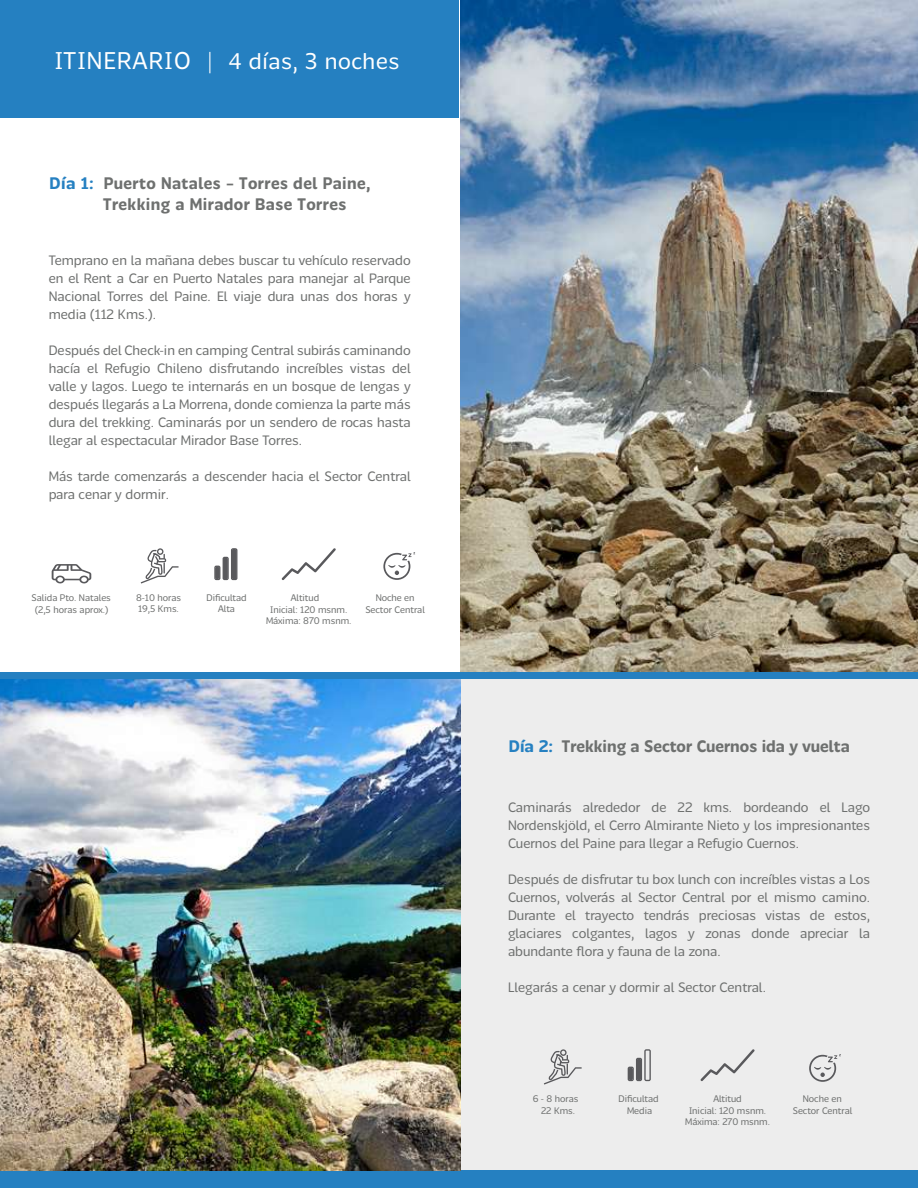
<style>
.page{position:relative;width:918px;height:1188px;background:#fff}
.page>*{position:absolute;margin:0;border:0;box-sizing:border-box;transform-origin:0 0}
.t1{font:22.5px "Chilena";letter-spacing:.025em;color:#fff}
.t2{font:700 16.5px/21px "Chilena";letter-spacing:.025em;color:#6e706f;scale:.96 1}
.t3{font:700 16.5px "Chilena";color:#6e706f;scale:.96 1}
.t4{font:13.5px/18px "Chilena";color:#6e706f;text-align:justify}
.t5{font:9.45px/11.4px "Chilena";letter-spacing:-.005em;color:#6e706f;text-align:center}
.s1{font-size:24px}
.s2{color:#2580c1}
</style>
<div class="page">
<div style="left:0;top:676px;width:918px;height:507px;background:#ededed"></div>
<div style="left:0;top:0;width:459px;height:117px;background:#2580c1"></div>
<div style="left:0;top:1170px;width:918px;height:18px;background:#2580c1"></div>
<svg style="left:544px;top:1049px;width:38px;height:36px"></svg>
<svg style="left:701px;top:1049px;width:54px;height:32px"></svg>
<svg style="left:628px;top:1049px;width:23px;height:32px"></svg>
<div style="left:628px;top:1068px;width:5px;height:12px;background:#59595c;border-radius:2px"></div>
<hr style="left:637px;top:1058px;width:4px;height:23px;background:#59595c;border-radius:2px">
<svg style="left:809px;top:1054px;width:32px;height:28px"></svg>
<svg style="left:282px;top:548px;width:54px;height:32px"></svg>
<svg style="left:141px;top:548px;width:38px;height:36px"></svg>
<svg style="left:214px;top:548px;width:23px;height:32px"></svg>
<div style="left:215px;top:567px;width:5px;height:12px;background:#59595c;border-radius:2px"></div>
<div style="left:223px;top:557px;width:5px;height:22px;background:#59595c;border-radius:2px"></div>
<hr style="left:232px;top:549px;width:4px;height:31px;background:#59595c;border-radius:2px">
<svg style="left:383px;top:552px;width:32px;height:28px"></svg>
<img style="left:460px;top:0;width:458px;height:673px">
<img style="left:0;top:679px;width:460px;height:491px">
<div style="left:0;top:673px;width:918px;height:6px;background:#2580c1"></div>
<svg style="left:52px;top:564px;width:39px;height:20px"></svg>
<h1 class="t1" style="left:54px;top:45px;width:347px"><span class="s1">ITINERARIO</span> | 4 días, 3 noches</h1>
<p class="t2" style="left:103px;top:172px;width:280px;text-indent:-54px"><span class="s2">Día 1:</span> Puerto Natales – Torres del Paine,<br>Trekking a Mirador Base Torres</p>
<p class="t4" style="left:49px;top:250px;width:363px">Temprano en la mañana debes buscar tu vehículo reservado en el Rent a Car en Puerto Natales para manejar al Parque Nacional Torres del Paine. El viaje dura unas dos horas y media (112 Kms.).</p>
<p class="t4" style="left:49px;top:340px;width:364px">Después del Check-in en camping Central subirás caminando hacía el Refugio Chileno disfrutando increíbles vistas del valle y lagos. Luego te internarás en un bosque de lengas y después llegarás a La Morrena, donde comienza la parte más dura del trekking. Caminarás por un sendero de rocas hasta llegar al espectacular Mirador Base Torres.</p>
<p class="t4" style="left:49px;top:466px;width:364px">Más tarde comenzarás a descender hacia el Sector Central para cenar y dormir.</p>
<p class="t5" style="left:32px;top:592px;width:81px">Salida Pto. Natales (2,5 horas aprox.)</p>
<p class="t5" style="left:206px;top:592px;width:42px">Dificultad</p>
<p class="t5" style="left:291px;top:592px;width:30px">Altitud</p>
<p class="t5" style="left:270px;top:603px;width:79px">Inicial: 120 msnm.</p>
<p class="t5" style="left:266px;top:614px;width:87px">Máxima: 870 msnm.</p>
<p class="t5" style="left:136px;top:592px;width:47px;text-align:left">8-10 horas<br>19,5 Kms.</p>
<p class="t5" style="left:376px;top:592px;width:40px">Noche en</p>
<p class="t5" style="left:218px;top:603px;width:18px">Alta</p>
<p class="t5" style="left:365px;top:603px;width:61px">Sector Central</p>
<p class="t3" style="left:509px;top:734px;width:357px"><span class="s2">Día 2:</span> Trekking a Sector Cuernos ida y vuelta</p>
<p class="t4" style="left:508px;top:798px;width:363px">Caminarás alrededor de 22 kms. bordeando el Lago Nordenskjöld, el Cerro Almirante Nieto y los impresionantes Cuernos del Paine para llegar a Refugio Cuernos.</p>
<p class="t4" style="left:508px;top:870px;width:364px">Después de disfrutar tu box lunch con increíbles vistas a Los Cuernos, volverás al Sector Central por el mismo camino.<br>Durante el trayecto tendrás preciosas vistas de estos, glaciares colgantes, lagos y zonas donde apreciar la abundante flora y fauna de la zona.</p>
<p class="t4" style="left:508px;top:978px;width:259px">Llegarás a cenar y dormir al Sector Central.</p>
<p class="t5" style="left:618px;top:1093px;width:42px">Dificultad</p>
<p class="t5" style="left:793px;top:1093px;width:61px">Noche en<br>Sector Central</p>
<p class="t5" style="left:533px;top:1093px;width:47px">6 - 8 horas<br>22 Kms.</p>
<p class="t5" style="left:685px;top:1093px;width:86px">Altitud<br>Inicial: 120 msnm.<br>Máxima: 270 msnm.</p>
<p class="t5" style="left:627px;top:1104px;width:27px">Media</p>
</div>
